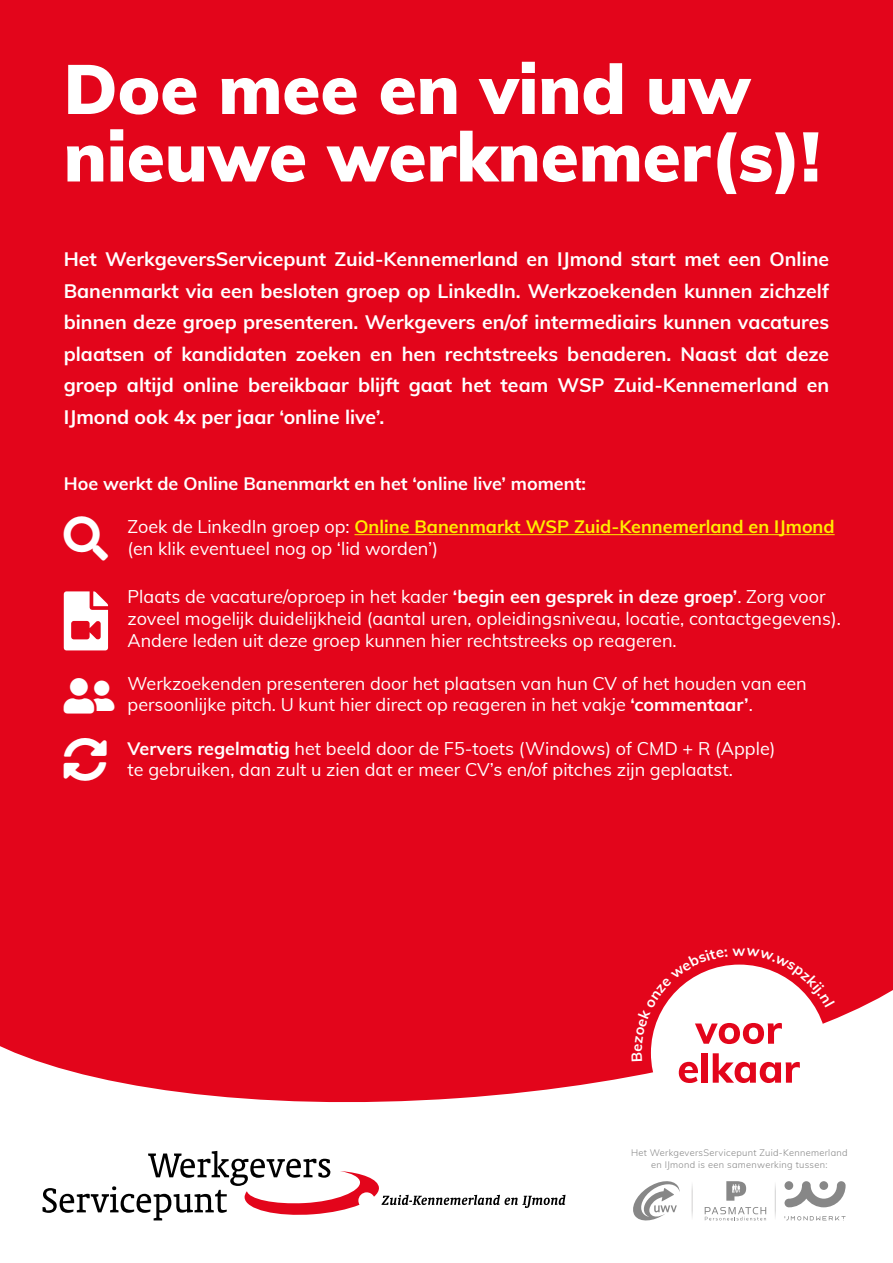
<style>
.page{position:relative;width:893px;height:1263px;background:#e3051b}
.page>*{position:absolute;margin:0;border:0;box-sizing:border-box;transform-origin:0 0}
.t1{font:900 69px/67.5px "Muli";color:#fff}
.t2{font:700 19.5px/31.5px "Muli";color:#fff;text-align:justify}
.t3{font:18px/21.6px "Muli";color:#fff}
.t4{font:700 18px "Muli";color:#fff}
.t5{font:300 9.3px/11.9px "Muli";letter-spacing:.03em;color:#878787;text-align:center}
.s1{font-weight:700;color:#ffed00}
.s2{font-weight:700}
</style>
<div class="page">
<hr style="left:354px;top:534px;width:481px;height:1px;background:#ffed00">
<svg style="left:0;top:990px;width:893px;height:273px;fill:#fff"></svg>
<svg style="left:43px;top:1151px;width:523px;height:69px;background:#e3d8d9"></svg>
<div style="left:651px;top:964px;width:177px;height:177px;background:#fff;border-radius:50%"></div>
<hr style="left:775px;top:1181px;width:1px;height:39px;background:#b3b2b2">
<hr style="left:692px;top:1181px;width:1px;height:39px;background:#b3b2b2">
<svg style="left:630px;top:1179px;width:50px;height:44px;background:#d7d7d7"></svg>
<svg style="left:705px;top:1207px;width:61px;height:13px"></svg>
<svg style="left:726px;top:1181px;width:20px;height:20px"></svg>
<svg style="left:784px;top:1181px;width:62px;height:26px;background:#c0c0c0"></svg>
<svg style="left:784px;top:1216px;width:62px;height:5px"></svg>
<svg style="left:631px;top:964px;width:204px;height:119px"></svg>
<h1 class="t1" style="left:64px;top:52px;width:758px">Doe mee en vind uw nieuwe werknemer(s)!</h1>
<p class="t2" style="left:64px;top:242px;width:767px">Het WerkgeversServicepunt Zuid-Kennemerland en IJmond start met een Online Banenmarkt via een besloten groep op LinkedIn. Werkzoekenden kunnen zichzelf binnen deze groep presenteren. Werkgevers en/of intermediairs kunnen vacatures plaatsen of kandidaten zoeken en hen rechtstreeks benaderen. Naast dat deze groep altijd online bereikbaar blijft gaat het team WSP Zuid-Kennemerland en IJmond ook 4x per jaar ‘online live’.</p>
<p class="t4" style="left:64px;top:470px;width:524px">Hoe werkt de Online Banenmarkt en het ‘online live’ moment:</p>
<p class="t3" style="left:128px;top:515px;width:709px">Zoek de LinkedIn groep op: <span class="s1">Online Banenmarkt WSP Zuid-Kennemerland en IJmond </span>(en klik eventueel nog op ‘lid worden’)</p>
<p class="t3" style="left:128px;top:585px;width:715px">Plaats de vacature/oproep in het kader <span class="s2">‘begin een gesprek in deze groep’</span>. Zorg voor zoveel mogelijk duidelijkheid (aantal uren, opleidingsniveau, locatie, contactgegevens).<br>Andere leden uit deze groep kunnen hier rechtstreeks op reageren.</p>
<p class="t3" style="left:128px;top:672px;width:681px">Werkzoekenden presenteren door het plaatsen van hun CV of het houden van een persoonlijke pitch. U kunt hier direct op reageren in het vakje <span class="s2">‘commentaar’</span>.</p>
<p class="t3" style="left:128px;top:736px;width:649px"><span class="s2">Ververs regelmatig</span> het beeld door de F5-toets (Windows) of CMD + R (Apple) te gebruiken, dan zult u zien dat er meer CV’s en/of pitches zijn geplaatst.</p>
<p class="t5" style="left:631px;top:1146px;width:218px">Het WerkgeversServicepunt Zuid-Kennemerland en IJmond is een samenwerking tussen:</p>
</div>
